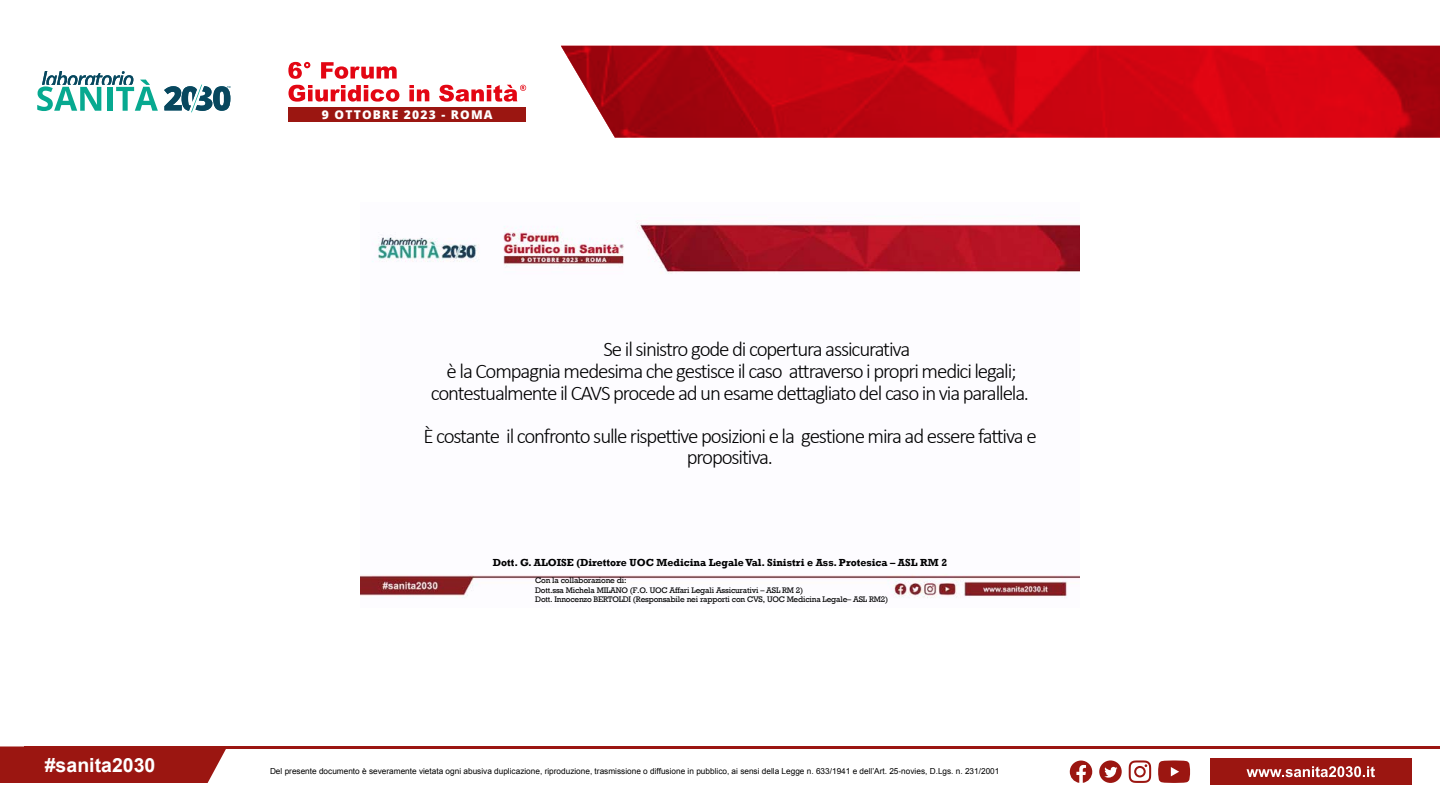
<style>
.page{position:relative;width:1440px;height:810px;background:#fff}
.page>*{position:absolute;margin:0;border:0;box-sizing:border-box;transform-origin:0 0}
.t1{font:300 21px/21.1px "Calibri";letter-spacing:-.055em;color:#000;text-align:center}
.t2{font:700 19.5px "Arial";color:#fff}
.t3{font:800 12.08px "Open Sans";letter-spacing:.1em;color:#fff}
.t4{font:700 10.5px "Rockwell";color:#000}
.t5{font:8.25px "Arial";color:#000}
.t6{font:8.25px/9.4px "Rockwell";letter-spacing:-.025em;color:#000}
</style>
<div class="page">
<div style="left:0;top:746px;width:226px;height:37px;background:#9b1611"></div>
<div style="left:1210px;top:759px;width:201px;height:26px;background:#9b1611"></div>
<hr style="left:24px;top:746px;width:1416px;height:3px;background:#9b1611">
<svg style="left:1247px;top:766px;width:128px;height:11px"></svg>
<svg style="left:1129px;top:760px;width:22px;height:23px"></svg>
<svg style="left:1158px;top:760px;width:32px;height:23px"></svg>
<svg style="left:1070px;top:761px;width:22px;height:22px"></svg>
<svg style="left:1099px;top:760px;width:23px;height:23px"></svg>
<svg style="left:37px;top:71px;width:121px;height:40px"></svg>
<svg style="left:164px;top:84px;width:66px;height:29px"></svg>
<div style="left:288px;top:107px;width:238px;height:14px;background:#9b1611"></div>
<svg style="left:288px;top:62px;width:109px;height:17px"></svg>
<svg style="left:288px;top:85px;width:238px;height:17px"></svg>
<svg style="left:561px;top:46px;width:879px;height:92px;background:#c50d18"></svg>
<img style="left:360px;top:222px;width:720px;height:376px">
<p class="t3" style="left:322px;top:105px;width:172px">9 OTTOBRE 2023 - ROMA</p>
<p class="t1" style="left:604px;top:339px;width:308px">Se il sinistro gode di copertura assicurativa</p>
<p class="t1" style="left:447px;top:360px;width:572px">è la Compagnia medesima che gestisce il caso attraverso i propri medici legali;</p>
<p class="t1" style="left:431px;top:382px;width:600px">contestualmente il CAVS procede ad un esame dettagliato del caso in via parallela.</p>
<p class="t1" style="left:423px;top:425px;width:615px">È costante il confronto sulle rispettive posizioni e la gestione mira ad essere fattiva e propositiva.</p>
<p class="t4" style="left:493px;top:557px;width:456px">Dott. G. ALOISE (Direttore UOC Medicina Legale Val. Sinistri e Ass. Protesica – ASL RM 2</p>
<p class="t6" style="left:535px;top:576px;width:354px">Con la collaborazione di:<br>Dott.ssa Michela MILANO (F.O. UOC Affari Legali Assicurativi – ASL RM 2)<br>Dott. Innocenzo BERTOLDI (Responsabile nei rapporti con CVS, UOC Medicina Legale– ASL RM2)</p>
<p class="t2" style="left:45px;top:752px;width:112px">#sanita2030</p>
<p class="t5" style="left:270px;top:766px;width:731px">Del presente documento è severamente vietata ogni abusiva duplicazione, riproduzione, trasmissione o diffusione in pubblico, ai sensi della Legge n. 633/1941 e dell’Art. 25-novies, D.Lgs. n. 231/2001</p>
</div>
